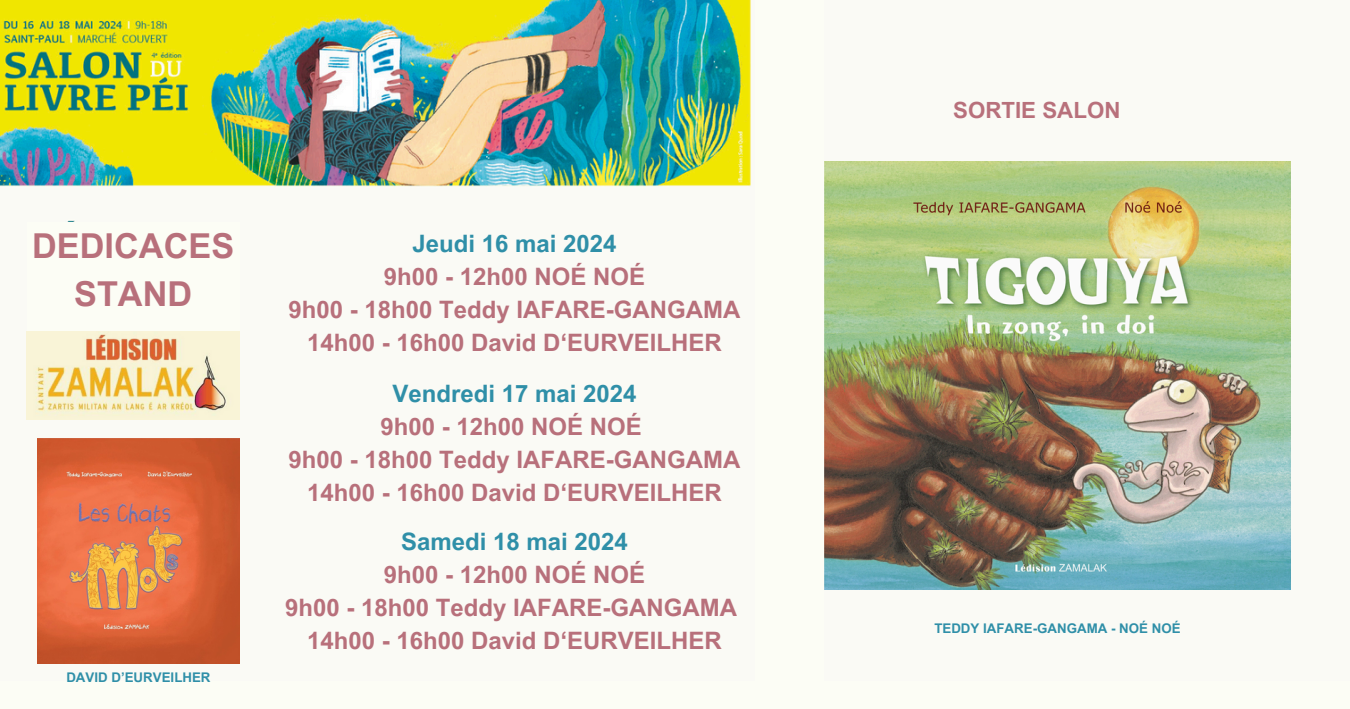
<style>
.page{position:relative;width:1350px;height:709px;background:#fff}
.page>*{position:absolute;margin:0;border:0;box-sizing:border-box;transform-origin:0 0}
.t1{font:700 34.35px/47.2px "Arial MT Pro";color:#b8707b;text-align:center}
.t2{font:700 24px/33px "Arial MT Pro";color:#b8707b;text-align:center}
.t3{font:700 22.35px "Arial MT Pro";color:#b8707b}
.t4{font:700 13.35px "Arial MT Pro";color:#2f8fa8}
.s1{color:#2f8fa8}
</style>
<div class="page">
<img style="left:0;top:0;width:752px;height:664px">
<div style="left:0;top:681px;width:1350px;height:28px;background:#fcfdf5"></div>
<div style="left:755px;top:0;width:69px;height:700px;background:#fcfdf5"></div>
<div style="left:27px;top:222px;width:212px;height:153px;background:#fcfdf5"></div>
<img style="left:824px;top:161px;width:467px;height:429px">
<img style="left:27px;top:331px;width:213px;height:89px">
<img style="left:37px;top:438px;width:203px;height:225px">
<h1 class="t1" style="left:32px;top:227px;width:204px">DEDICACES<br>STAND</h1>
<p class="t4" style="left:66px;top:672px;width:146px">DAVID D’EURVEILHER</p>
<h2 class="t2" style="left:289px;top:230px;width:453px"><span class="s1">Jeudi 16 mai 2024<br></span>9h00 - 12h00 NOÉ NOÉ<br>9h00 - 18h00 Teddy IAFARE-GANGAMA<br>14h00 - 16h00 David D‘EURVEILHER</h2>
<p class="t2" style="left:289px;top:380px;width:453px"><span class="s1">Vendredi 17 mai 2024<br></span>9h00 - 12h00 NOÉ NOÉ<br>9h00 - 18h00 Teddy IAFARE-GANGAMA<br>14h00 - 16h00 David D‘EURVEILHER</p>
<p class="t2" style="left:285px;top:528px;width:453px"><span class="s1">Samedi 18 mai 2024<br></span>9h00 - 12h00 NOÉ NOÉ<br>9h00 - 18h00 Teddy IAFARE-GANGAMA<br>14h00 - 16h00 David D‘EURVEILHER</p>
<h3 class="t3" style="left:953px;top:101px;width:169px">SORTIE SALON</h3>
<h3 class="t4" style="left:934px;top:623px;width:248px">TEDDY IAFARE-GANGAMA - NOÉ NOÉ</h3>
</div>
